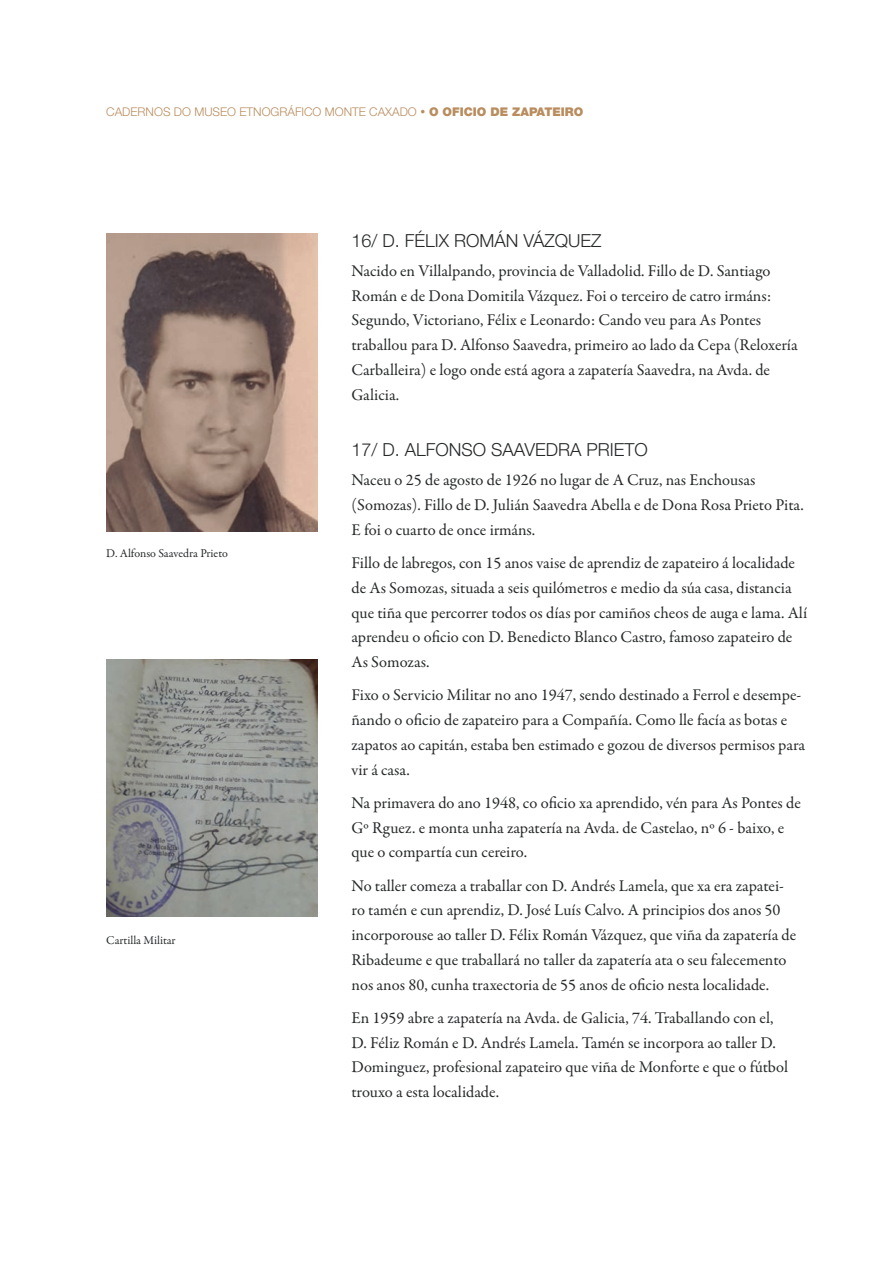
<style>
.page{position:relative;width:893px;height:1263px;background:#fff}
.page>*{position:absolute;margin:0;border:0;box-sizing:border-box;transform-origin:0 0}
.t1{font:300 18px "Helvetica Neue LT Std";color:#252829}
.t2{font:16.5px/24.8px "Garamond Premr Pro";color:#252829}
.t3{font:300 12px "Helvetica Neue LT Std";color:#b98d5e}
.t4{font:12px "Garamond Premr Pro";letter-spacing:-.005em;color:#252829}
.s1{font-weight:900}
</style>
<div class="page">
<img style="left:106px;top:234px;width:211px;height:297px">
<img style="left:106px;top:659px;width:211px;height:258px">
<p class="t3" style="left:106px;top:104px;width:479px">CADERNOS DO MUSEO ETNOGRÁFICO MONTE CAXADO • <span class="s1">O OFICIO DE ZAPATEIRO</span></p>
<p class="t4" style="left:106px;top:546px;width:123px">D. Alfonso Saavedra Prieto</p>
<p class="t4" style="left:106px;top:933px;width:71px">Cartilla Militar</p>
<p class="t1" style="left:351px;top:229px;width:252px">16/ D. FÉLIX ROMÁN VÁZQUEZ</p>
<p class="t2" style="left:351px;top:259px;width:448px">Nacido en Villalpando, provincia de Valladolid. Fillo de D. Santiago Román e de Dona Domitila Vázquez. Foi o terceiro de catro irmáns:<br>Segundo, Victoriano, Félix e Leonardo: Cando veu para As Pontes traballou para D. Alfonso Saavedra, primeiro ao lado da Cepa (Reloxería Carballeira) e logo onde está agora a zapatería Saavedra, na Avda. de Galicia.</p>
<p class="t1" style="left:351px;top:439px;width:298px">17/ D. ALFONSO SAAVEDRA PRIETO</p>
<p class="t2" style="left:351px;top:468px;width:454px">Naceu o 25 de agosto de 1926 no lugar de A Cruz, nas Enchousas (Somozas). Fillo de D. Julián Saavedra Abella e de Dona Rosa Prieto Pita.<br>E foi o cuarto de once irmáns.</p>
<p class="t2" style="left:351px;top:551px;width:457px">Fillo de labregos, con 15 anos vaise de aprendiz de zapateiro á localidade de As Somozas, situada a seis quilómetros e medio da súa casa, distancia que tiña que percorrer todos os días por camiños cheos de auga e lama. Alí aprendeu o oficio con D. Benedicto Blanco Castro, famoso zapateiro de As Somozas.</p>
<p class="t2" style="left:351px;top:683px;width:455px">Fixo o Servicio Militar no ano 1947, sendo destinado a Ferrol e desempe&shy;ñando o oficio de zapateiro para a Compañía. Como lle facía as botas e zapatos ao capitán, estaba ben estimado e gozou de diversos permisos para vir á casa.</p>
<p class="t2" style="left:351px;top:791px;width:451px">Na primavera do ano 1948, co oficio xa aprendido, vén para As Pontes de<br>Gº Rguez. e monta unha zapatería na Avda. de Castelao, nº 6 - baixo, e que o compartía cun cereiro.</p>
<p class="t2" style="left:351px;top:873px;width:446px">No taller comeza a traballar con D. Andrés Lamela, que xa era zapatei&shy;ro tamén e cun aprendiz, D. José Luís Calvo. A principios dos anos 50 incorporouse ao taller D. Félix Román Vázquez, que viña da zapatería de Ribadeume e que traballará no taller da zapatería ata o seu falecemento nos anos 80, cunha traxectoria de 55 anos de oficio nesta localidade.</p>
<p class="t2" style="left:351px;top:1006px;width:438px">En 1959 abre a zapatería na Avda. de Galicia, 74. Traballando con el, D. Féliz Román e D. Andrés Lamela. Tamén se incorpora ao taller D.<br>Dominguez, profesional zapateiro que viña de Monforte e que o fútbol trouxo a esta localidade.</p>
</div>
